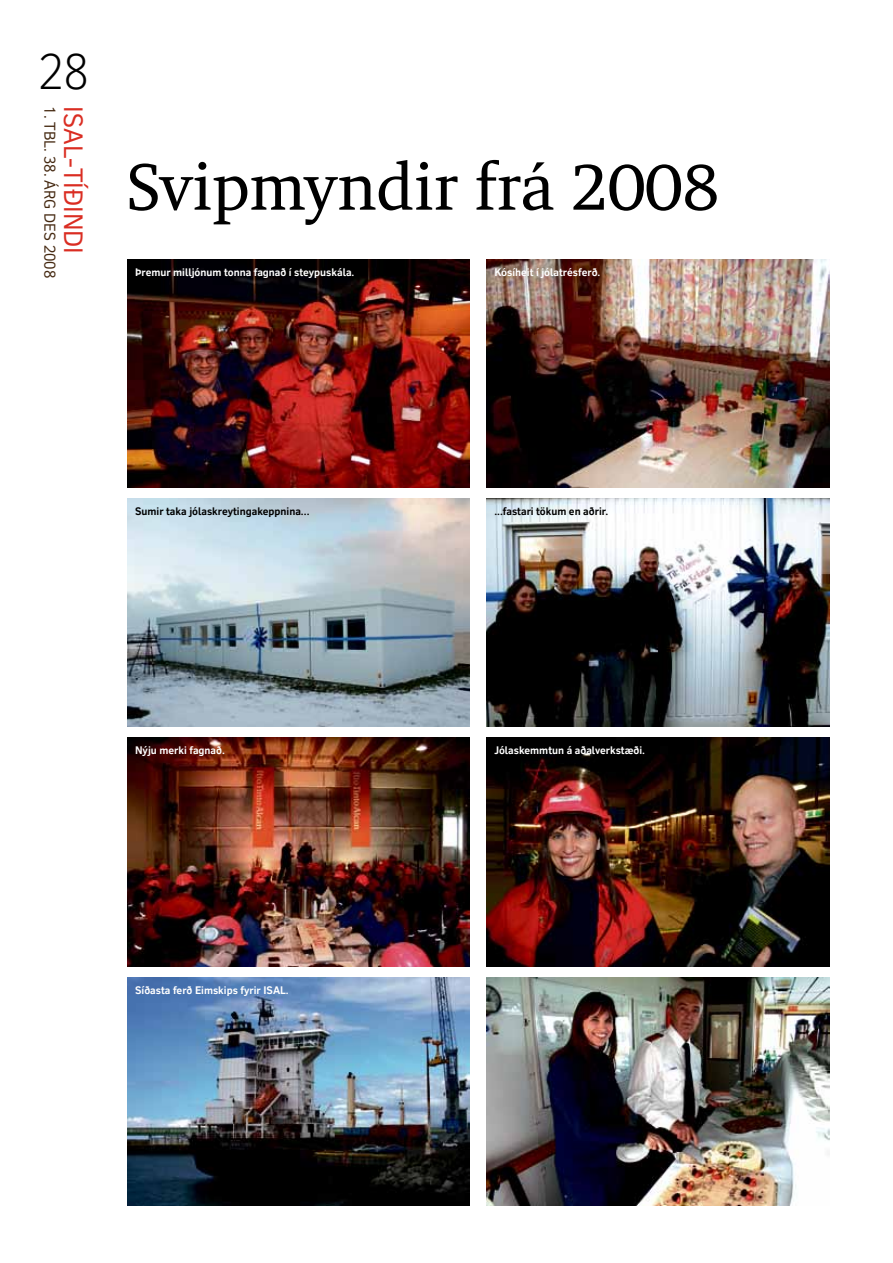
<style>
.page{position:relative;width:893px;height:1263px;background:#fff}
.page>*{position:absolute;margin:0;border:0;box-sizing:border-box;transform-origin:0 0}
.t1{font:67.5px "RT Albanese";color:#000}
.t2{font:300 48px "RT Vickerman";color:#000}
.t3{font:25.5px "RT Vickerman";color:#da2d22}
.t4{font:15px "RT Vickerman";color:#442810}
.t5{font:700 10.5px "RT Vickerman";color:#fff}
.t6{font:700 10.5px "RT Vickerman";color:#000}
</style>
<div class="page">
<img style="left:128px;top:259px;width:342px;height:228px">
<img style="left:128px;top:498px;width:342px;height:229px">
<img style="left:487px;top:498px;width:342px;height:229px">
<img style="left:487px;top:738px;width:342px;height:228px">
<img style="left:487px;top:259px;width:342px;height:229px">
<img style="left:128px;top:738px;width:342px;height:228px">
<img style="left:128px;top:977px;width:342px;height:228px">
<img style="left:487px;top:977px;width:342px;height:228px">
<h2 class="t2" style="left:39px;top:42px;width:51px">28</h2>
<h3 class="t4" style="left:59px;top:106px;width:174px;rotate:90deg">1. TBL. 38. ÁRG DES 2008</h3>
<h3 class="t3" style="left:89px;top:106px;width:149px;rotate:90deg">ISAL-TÍÐINDI</h3>
<h1 class="t1" style="left:128px;top:149px;width:593px">Svipmyndir frá 2008</h1>
<p class="t5" style="left:135px;top:265px;width:221px">Þremur milljónum tonna fagnað í steypuskála.</p>
<p class="t5" style="left:494px;top:265px;width:108px">Kósíheit í jólatrésferð.</p>
<p class="t6" style="left:135px;top:505px;width:176px">Sumir taka jólaskreytingakeppnina...</p>
<p class="t5" style="left:135px;top:744px;width:91px">Nýju merki fagnað.</p>
<p class="t6" style="left:494px;top:505px;width:115px">...fastari tökum en aðrir.</p>
<p class="t5" style="left:494px;top:744px;width:152px">Jólaskemmtun á aðalverkstæði.</p>
<p class="t5" style="left:135px;top:983px;width:155px">Síðasta ferð Eimskips fyrir ISAL.</p>
</div>
